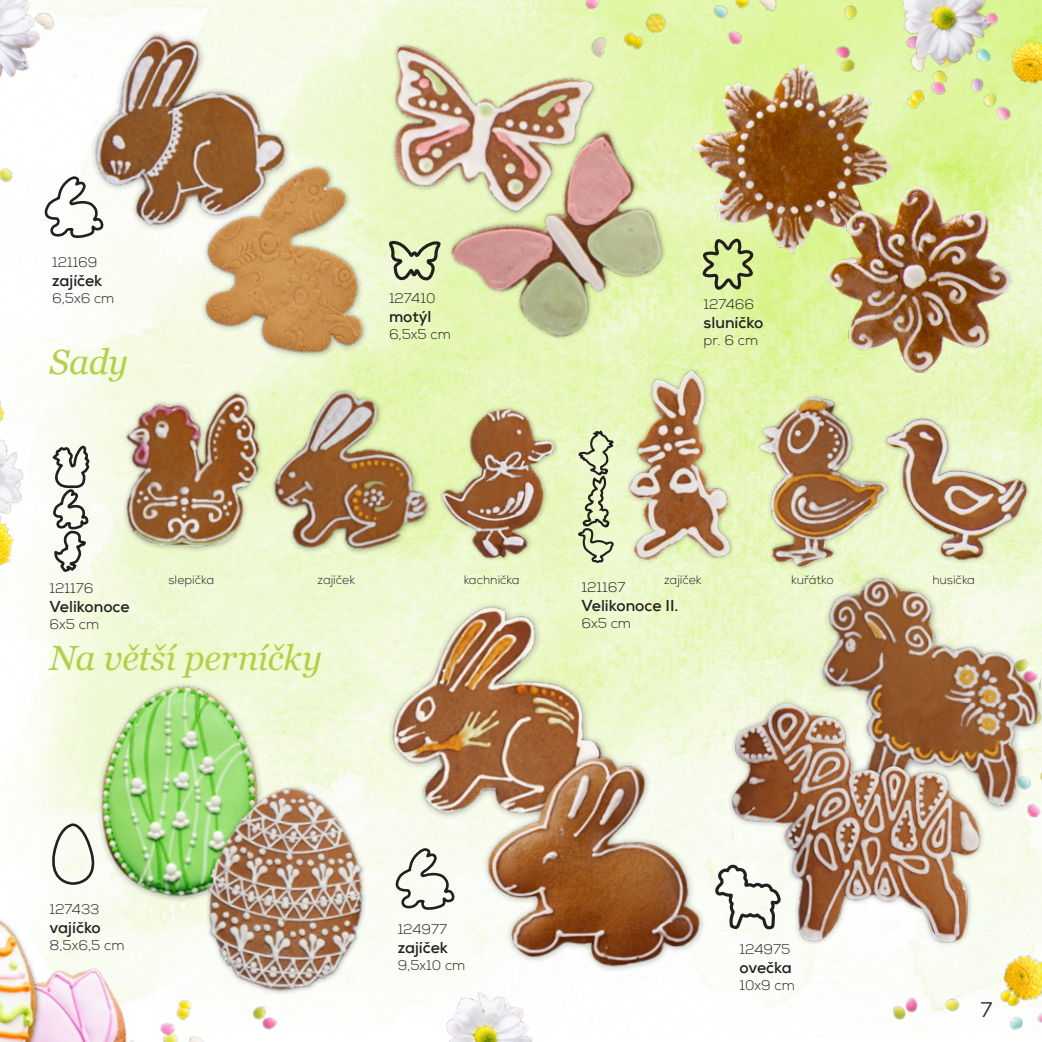
<style>
.page{position:relative;width:1042px;height:1042px;background:#fff}
.page>*{position:absolute;margin:0;border:0;box-sizing:border-box;transform-origin:0 0}
.t1{font:italic 35px "Georgia";letter-spacing:-.005em;color:#b1d245}
.t2{font:21px "Nexa";color:#231f20}
.t3{font:700 15.75px "Nexa";color:#231f20}
.t4{font:300 14px "Nexa";color:#231f20}
.t5{font:300 12.25px "Nexa";color:#231f20}
</style>
<div class="page">
<img style="left:15px;top:0;width:1027px;height:1005px">
<img style="left:46px;top:0;width:58px;height:125px">
<img style="left:999px;top:816px;width:43px;height:51px">
<img style="left:0;top:110px;width:46px;height:91px">
<img style="left:843px;top:948px;width:92px;height:72px">
<svg style="left:50px;top:822px;width:17px;height:27px"></svg>
<svg style="left:403px;top:846px;width:54px;height:65px"></svg>
<img style="left:61px;top:10px;width:241px;height:238px">
<img style="left:386px;top:600px;width:227px;height:231px">
<svg style="left:715px;top:863px;width:11px;height:69px"></svg>
<img style="left:807px;top:573px;width:235px;height:243px">
<div style="left:726px;top:697px;width:259px;height:250px;background:#231f20;opacity:.4"></div>
<img style="left:732px;top:687px;width:267px;height:261px">
<img style="left:67px;top:657px;width:237px;height:259px">
<img style="left:95px;top:916px;width:109px;height:126px">
<img style="left:935px;top:894px;width:107px;height:136px">
<img style="left:0;top:0;width:54px;height:110px">
<img style="left:437px;top:979px;width:107px;height:63px">
<img style="left:486px;top:0;width:277px;height:109px">
<img style="left:763px;top:0;width:279px;height:167px">
<img style="left:875px;top:0;width:155px;height:100px">
<img style="left:962px;top:17px;width:80px;height:107px">
<img style="left:0;top:0;width:14px;height:77px">
<img style="left:15px;top:362px;width:35px;height:4px">
<img style="left:163px;top:121px;width:271px;height:268px">
<img style="left:179px;top:748px;width:224px;height:285px">
<img style="left:749px;top:396px;width:105px;height:177px">
<img style="left:111px;top:372px;width:17px;height:191px">
<img style="left:128px;top:372px;width:302px;height:191px">
<img style="left:405px;top:389px;width:155px;height:183px">
<svg style="left:577px;top:430px;width:39px;height:134px"></svg>
<img style="left:465px;top:739px;width:250px;height:255px">
<img style="left:619px;top:366px;width:113px;height:243px">
<img style="left:854px;top:388px;width:188px;height:219px">
<svg style="left:42px;top:174px;width:65px;height:65px"></svg>
<img style="left:0;top:849px;width:95px;height:193px">
<img style="left:0;top:366px;width:111px;height:309px">
<svg style="left:386px;top:239px;width:43px;height:43px"></svg>
<img style="left:429px;top:109px;width:267px;height:258px">
<img style="left:362px;top:29px;width:255px;height:199px">
<svg style="left:700px;top:262px;width:56px;height:30px"></svg>
<img style="left:683px;top:50px;width:229px;height:212px">
<img style="left:817px;top:176px;width:200px;height:205px">
<p class="t4" style="left:52px;top:254px;width:47px">121169</p>
<p class="t3" style="left:52px;top:270px;width:52px">zajíček</p>
<p class="t4" style="left:52px;top:289px;width:64px">6,5x6 cm</p>
<h1 class="t1" style="left:50px;top:340px;width:80px">Sady</h1>
<p class="t4" style="left:389px;top:290px;width:48px">127410</p>
<p class="t3" style="left:389px;top:306px;width:44px">motýl</p>
<p class="t4" style="left:389px;top:326px;width:63px">6,5x5 cm</p>
<p class="t4" style="left:703px;top:296px;width:52px">127466</p>
<p class="t3" style="left:703px;top:313px;width:61px">sluníčko</p>
<p class="t4" style="left:703px;top:332px;width:56px">pr. 6 cm</p>
<p class="t4" style="left:50px;top:580px;width:45px">121176</p>
<p class="t3" style="left:50px;top:596px;width:82px">Velikonoce</p>
<p class="t4" style="left:50px;top:616px;width:51px">6x5 cm</p>
<p class="t5" style="left:168px;top:573px;width:47px">slepička</p>
<p class="t5" style="left:317px;top:573px;width:39px">zajíček</p>
<p class="t5" style="left:464px;top:573px;width:57px">kachnička</p>
<p class="t5" style="left:664px;top:573px;width:39px">zajíček</p>
<p class="t5" style="left:791px;top:573px;width:44px">kuřátko</p>
<p class="t5" style="left:932px;top:573px;width:44px">husička</p>
<p class="t4" style="left:581px;top:579px;width:45px">121167</p>
<p class="t3" style="left:581px;top:595px;width:98px">Velikonoce II.</p>
<p class="t4" style="left:581px;top:614px;width:51px">6x5 cm</p>
<h1 class="t1" style="left:50px;top:636px;width:274px">Na větší perníčky</h1>
<p class="t4" style="left:50px;top:901px;width:51px">127433</p>
<p class="t3" style="left:50px;top:917px;width:53px">vajíčko</p>
<p class="t4" style="left:50px;top:937px;width:76px">8,5x6,5 cm</p>
<p class="t4" style="left:398px;top:921px;width:51px">124977</p>
<p class="t3" style="left:398px;top:937px;width:52px">zajíček</p>
<p class="t4" style="left:398px;top:957px;width:69px">9,5x10 cm</p>
<p class="t4" style="left:739px;top:941px;width:52px">124975</p>
<p class="t3" style="left:739px;top:957px;width:54px">ovečka</p>
<p class="t4" style="left:739px;top:976px;width:57px">10x9 cm</p>
<h2 class="t2" style="left:980px;top:996px;width:13px">7</h2>
</div>
